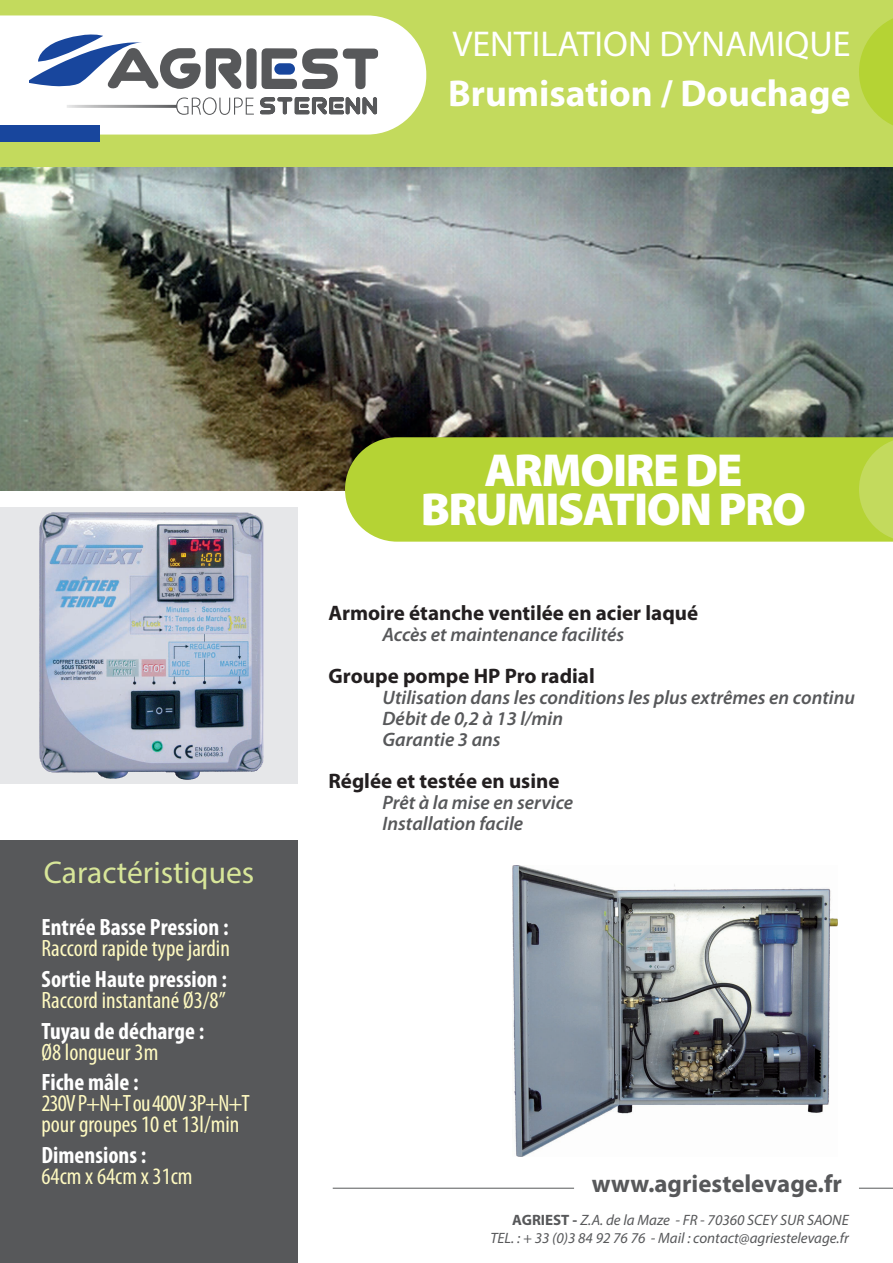
<style>
.page{position:relative;width:893px;height:1263px;background:#fff}
.page>*{position:absolute;margin:0;border:0;box-sizing:border-box;transform-origin:0 0}
.t1{font:900 46.5px "Myriad Pro";letter-spacing:-.03em;color:#fff}
.t2{font:700 37.5px "Myriad Pro";color:#fff}
.t3{font:36px "Myriad Pro";color:#fff}
.Subheads{font:31.5px "Myriad Pro";color:#d8e699}
.t4{font:700 24.9px "Myriad Pro";color:#57585a}
.t5{font:condensed 23.7px "Myriad Pro";color:#fffac1}
.t6{font:700 condensed 23.7px "Myriad Pro";color:#fff}
.t7{font:condensed 23.7px "Myriad Pro";letter-spacing:-.04em;color:#fffac1}
.t8{font:700 21px "Myriad Pro";color:#231f20}
.t9{font:italic 600 19.5px "Myriad Pro";color:#57585a}
.t10{font:italic 15px "Myriad Pro";color:#57585a}
.s1{font-weight:700;font-style:normal}
</style>
<div class="page">
<div style="left:0;top:0;width:893px;height:169px;background:#c3da5d"></div>
<svg style="left:0;top:15px;width:426px;height:120px;fill:#fff"></svg>
<div style="left:0;top:840px;width:298px;height:423px;background:#57585a"></div>
<div style="left:0;top:507px;width:298px;height:277px;background:#e6e7e9"></div>
<hr style="left:859px;top:1188px;width:34px;height:1px;background:#57585a">
<hr style="left:333px;top:1188px;width:241px;height:1px;background:#57585a">
<hr style="left:67px;top:105px;width:110px;height:3px;background:#57585a">
<svg style="left:334px;top:97px;width:43px;height:18px"></svg>
<svg style="left:176px;top:97px;width:78px;height:18px"></svg>
<div style="left:246px;top:48px;width:11px;height:41px;background:#57585a;border-radius:5px"></div>
<svg style="left:29px;top:31px;width:212px;height:59px"></svg>
<svg style="left:262px;top:48px;width:116px;height:41px"></svg>
<div style="left:274px;top:64px;width:21px;height:10px;background:#18469d;border-radius:5px"></div>
<div style="left:0;top:125px;width:100px;height:16px;background:#18469d"></div>
<svg style="left:859px;top:18px;width:34px;height:107px"></svg>
<img style="left:0;top:168px;width:893px;height:322px">
<div style="left:345px;top:437px;width:514px;height:105px;background:#b5d334"></div>
<svg style="left:859px;top:437px;width:34px;height:105px"></svg>
<img style="left:39px;top:512px;width:224px;height:268px">
<img style="left:513px;top:865px;width:324px;height:292px">
<p class="t3" style="left:452px;top:22px;width:399px">VENTILATION DYNAMIQUE</p>
<p class="t2" style="left:448px;top:69px;width:404px">Brumisation / Douchage</p>
<p class="Subheads" style="left:44px;top:853px;width:212px">Caractéristiques</p>
<p class="t6" style="left:41px;top:913px;width:189px">Entrée Basse Pression :</p>
<p class="t5" style="left:41px;top:934px;width:190px">Raccord rapide type jardin</p>
<p class="t6" style="left:41px;top:964px;width:187px">Sortie Haute pression :</p>
<p class="t5" style="left:41px;top:986px;width:186px">Raccord instantané Ø3/8’’</p>
<p class="t6" style="left:41px;top:1016px;width:164px">Tuyau de décharge :</p>
<p class="t5" style="left:41px;top:1037px;width:118px">Ø8 longueur 3m</p>
<p class="t6" style="left:41px;top:1067px;width:99px">Fiche mâle :</p>
<p class="t7" style="left:41px;top:1089px;width:210px">230V P+N+T ou 400V 3P+N+T</p>
<p class="t5" style="left:41px;top:1110px;width:199px">pour groupes 10 et 13l/min</p>
<p class="t6" style="left:41px;top:1140px;width:106px">Dimensions :</p>
<p class="t5" style="left:41px;top:1161px;width:153px">64cm x 64cm x 31cm</p>
<p class="t1" style="left:484px;top:444px;width:260px">ARMOIRE DE</p>
<p class="t1" style="left:421px;top:483px;width:387px">BRUMISATION PRO</p>
<p class="t8" style="left:328px;top:600px;width:371px">Armoire étanche ventilée en acier laqué</p>
<p class="t9" style="left:382px;top:622px;width:243px">Accès et maintenance facilités</p>
<p class="t8" style="left:328px;top:663px;width:268px">Groupe pompe HP Pro radial</p>
<p class="t9" style="left:382px;top:685px;width:474px">Utilisation dans les conditions les plus extrêmes en continu</p>
<p class="t9" style="left:382px;top:706px;width:182px">Débit de 0,2 à 13 l/min</p>
<p class="t9" style="left:382px;top:727px;width:120px">Garantie 3 ans</p>
<p class="t8" style="left:328px;top:768px;width:233px">Réglée et testée en usine</p>
<p class="t9" style="left:382px;top:790px;width:192px">Prêt à la mise en service</p>
<p class="t9" style="left:382px;top:811px;width:142px">Installation facile</p>
<p class="t4" style="left:592px;top:1167px;width:252px">www.agriestelevage.fr</p>
<p class="t10" style="left:512px;top:1210px;width:338px"><span class="s1">AGRIEST -</span> Z.A. de la Maze - FR - 70360 SCEY SUR SAONE</p>
<p class="t10" style="left:490px;top:1228px;width:360px">TEL. : + 33 (0)3 84 92 76 76 - Mail : contact@agriestelevage.fr</p>
</div>
